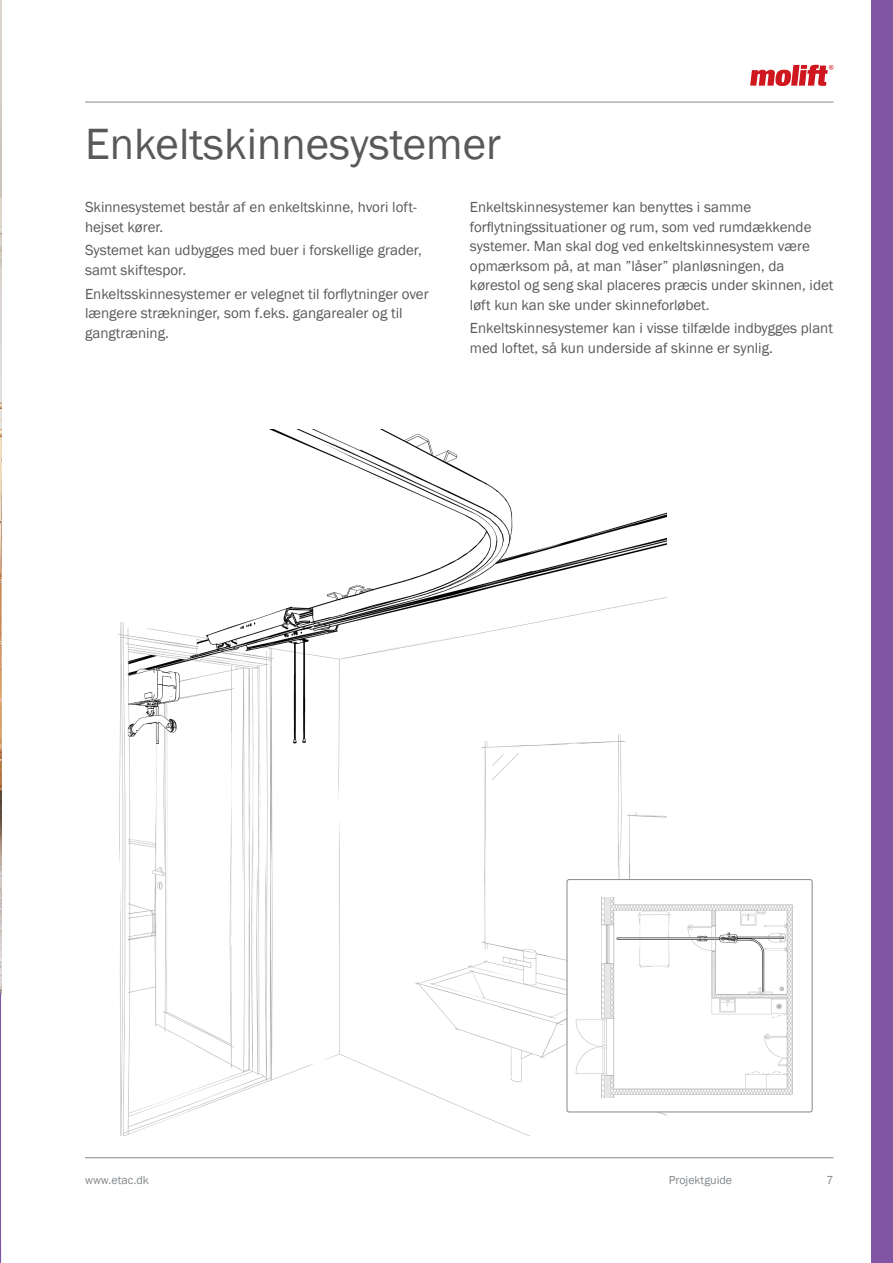
<style>
.page{position:relative;width:893px;height:1263px;background:#fff}
.page>*{position:absolute;margin:0;border:0;box-sizing:border-box;transform-origin:0 0}
.t1{font:45px "Franklin Gothic";color:#58595b}
.t2{font:15px/19.5px "Franklin Gothic";color:#58595b}
.t3{font:12px "Franklin Gothic";color:#84888c}
</style>
<div class="page">
<img style="left:118px;top:429px;width:549px;height:706px">
<div style="left:567px;top:879px;width:245px;height:233px;background:#fff;border-radius:2px"></div>
<img style="left:575px;top:897px;width:218px;height:200px">
<div style="left:567px;top:879px;width:245px;height:233px;border:1px solid #84888c;border-radius:2px"></div>
<hr style="left:85px;top:102px;width:748px;height:1px;background:#84888c">
<hr style="left:85px;top:1157px;width:748px;height:1px;background:#84888c">
<div style="left:872px;top:0;width:21px;height:1263px;background:#8055a3"></div>
<svg style="left:0;top:0;width:1px;height:1263px"></svg>
<svg style="left:750px;top:65px;width:83px;height:21px"></svg>
<h1 class="t1" style="left:85px;top:116px;width:418px">Enkeltskinnesystemer</h1>
<p class="t2" style="left:85px;top:198px;width:333px">Skinnesystemet består af en enkeltskinne, hvori loft&shy;hejset kører.</p>
<p class="t2" style="left:85px;top:241px;width:338px">Systemet kan udbygges med buer i forskellige grader, samt skiftespor.</p>
<p class="t2" style="left:85px;top:284px;width:345px">Enkeltsskinnesystemer er velegnet til forflytninger over længere strækninger, som f.eks. gangarealer og til gangtræning.</p>
<p class="t2" style="left:470px;top:198px;width:365px">Enkeltskinnesystemer kan benyttes i samme forflytningssituationer og rum, som ved rumdækkende systemer. Man skal dog ved enkeltskinnesystem være opmærksom på, at man ”låser” planløsningen, da kørestol og seng skal placeres præcis under skinnen, idet løft kun kan ske under skinneforløbet.</p>
<p class="t2" style="left:470px;top:319px;width:365px">Enkeltskinnesystemer kan i visse tilfælde indbygges plant med loftet, så kun underside af skinne er synlig.</p>
<p class="t3" style="left:85px;top:1173px;width:65px">www.etac.dk</p>
<p class="t3" style="left:669px;top:1173px;width:65px">Projektguide</p>
<p class="t3" style="left:826px;top:1173px;width:9px">7</p>
</div>
